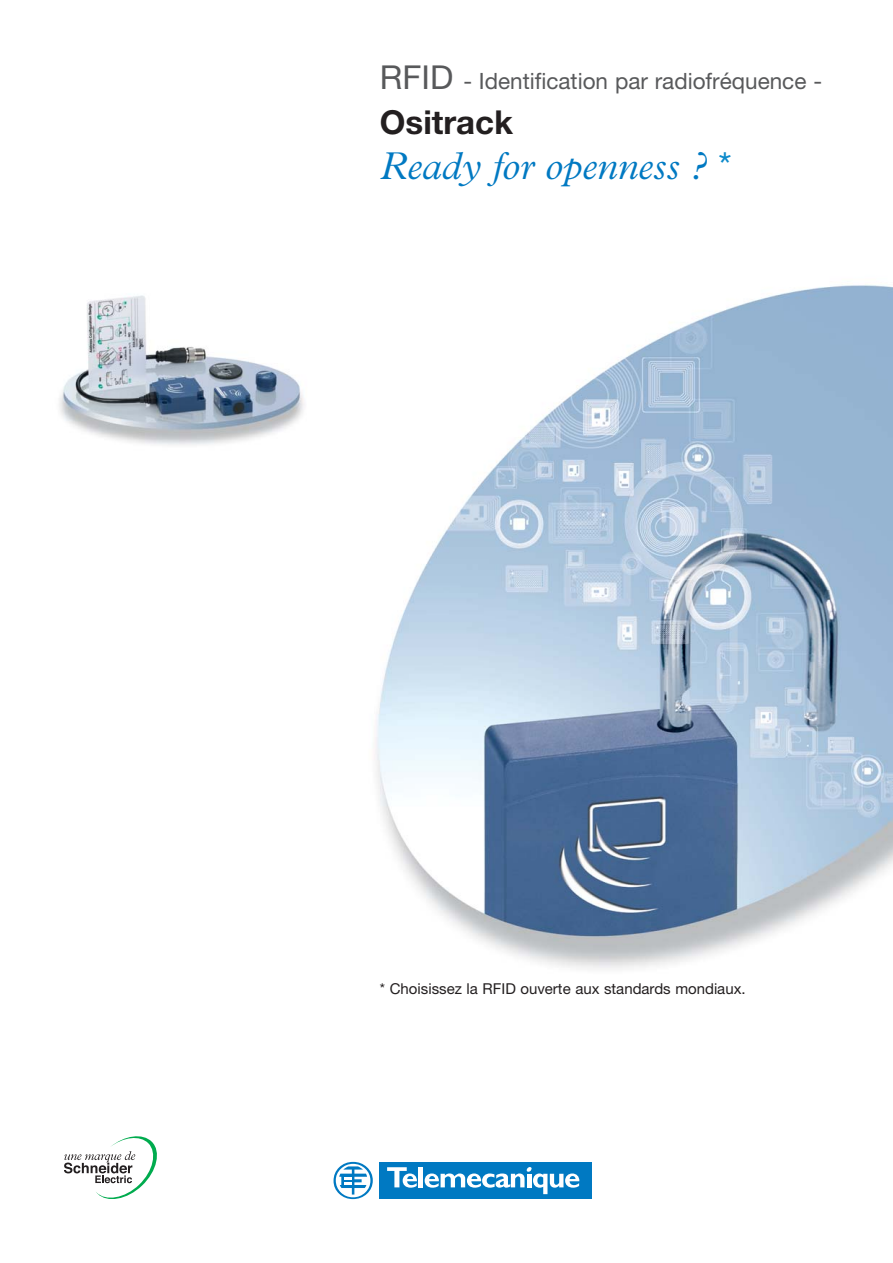
<style>
.page{position:relative;width:893px;height:1263px;background:#fff}
.page>*{position:absolute;margin:0;border:0;box-sizing:border-box;transform-origin:0 0}
.t1{font:italic 300 39px "Plantin";color:#0079c2}
.t2{font:700 33px "Helvetica Neue";color:#231f20}
.t3{font:22.5px "Helvetica Neue";color:#58595b}
.t4{font:15px "Helvetica Neue";color:#231f20}
.s1{font-size:33px}
.s2{font-family:"Helvetica Neue";font-weight:400;font-style:normal;font-size:37.5px;color:#0e8bcb}
</style>
<div class="page">
<img style="left:375px;top:285px;width:518px;height:684px">
<svg style="left:334px;top:1162px;width:39px;height:37px"></svg>
<div style="left:380px;top:1162px;width:212px;height:36px;background:#0079c2"></div>
<svg style="left:387px;top:1167px;width:30px;height:21px"></svg>
<hr style="left:419px;top:1167px;width:4px;height:20px;background:#fff">
<svg style="left:425px;top:1167px;width:155px;height:27px"></svg>
<svg style="left:64px;top:1136px;width:93px;height:63px"></svg>
<img style="left:59px;top:295px;width:246px;height:150px">
<h3 class="t3" style="left:380px;top:73px;width:444px"><span class="s1">RFID</span> - Identification par radiofréquence -</h3>
<h2 class="t2" style="left:380px;top:110px;width:135px">Ositrack</h2>
<h1 class="t1" style="left:380px;top:152px;width:353px">Ready for openness ? <span class="s2">*</span></h1>
<p class="t4" style="left:380px;top:983px;width:367px">* Choisissez la RFID ouverte aux standards mondiaux.</p>
</div>
